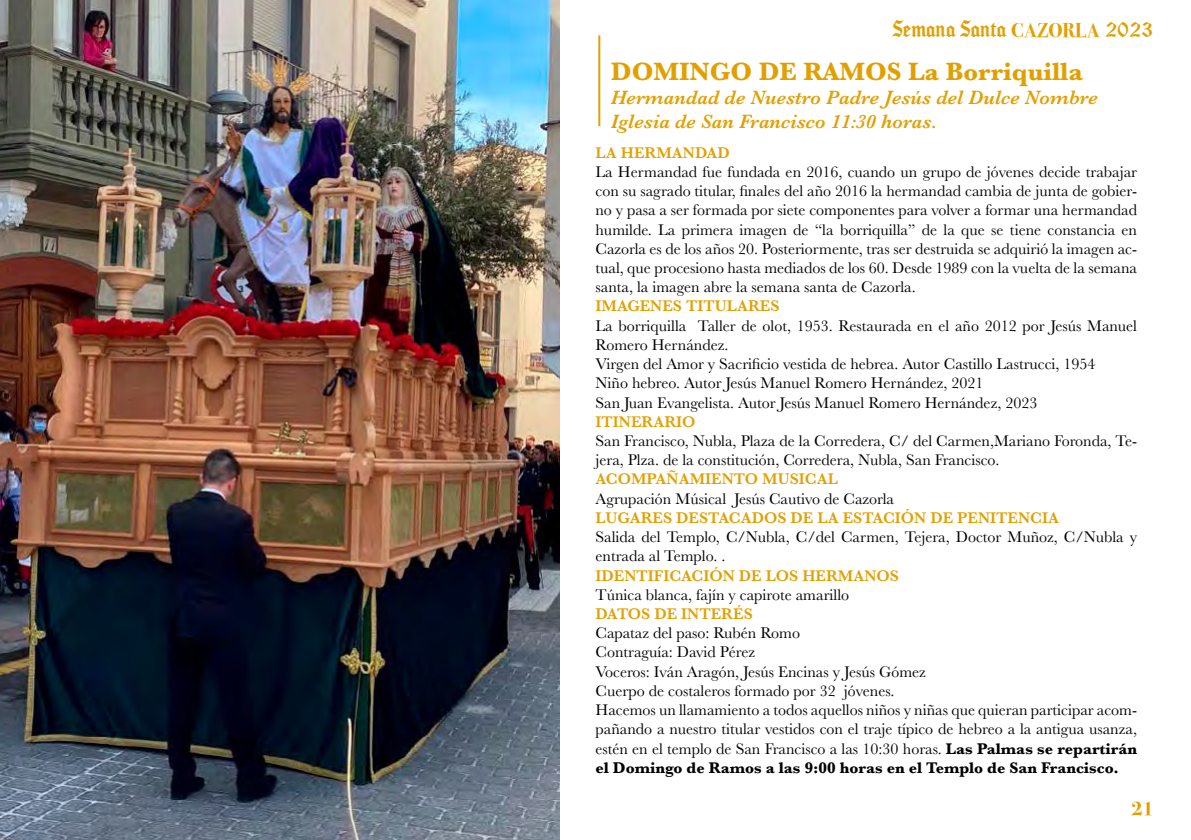
<style>
.page{position:relative;width:1191px;height:840px;background:#fff}
.page>*{position:absolute;margin:0;border:0;box-sizing:border-box;transform-origin:0 0}
.t1{font:700 26px "Baskerville";color:#e2a000}
.t2{font:italic 600 20px/24px "Baskerville";color:#e2a000}
.t3{font:20px "Seagramtfb";color:#e2a000}
.t4{font:700 20px "Bodoni Svty Two ITCTT";color:#e2a000}
.t5{font:16px/19.2px "Baskerville";color:#000}
.t6{font:600 16px "Baskerville";color:#e2a000}
.s1{font-family:"Bodoni Svty Two ITCTT";font-weight:700}
.s2{font-weight:700}
</style>
<div class="page">
<img style="left:0;top:0;width:559px;height:839px">
<hr style="left:598px;top:35px;width:2px;height:91px;background:#e2a000">
<p class="t3" style="left:892px;top:17px;width:261px">Semana Santa <span class="s1">CAZORLA</span> 2023</p>
<h1 class="t1" style="left:611px;top:53px;width:474px">DOMINGO DE RAMOS La Borriquilla</h1>
<p class="t2" style="left:611px;top:85px;width:488px">Hermandad de Nuestro Padre Jesús del Dulce Nombre<br>Iglesia de San Francisco 11:30 horas.</p>
<p class="t6" style="left:595px;top:141px;width:136px">LA HERMANDAD</p>
<p class="t5" style="left:595px;top:162px;width:543px;text-align:justify">La Hermandad fue fundada en 2016, cuando un grupo de jóvenes decide trabajar con su sagrado titular, finales del año 2016 la hermandad cambia de junta de gobier&shy;no y pasa a ser formada por siete componentes para volver a formar una hermandad humilde. La primera imagen de “la borriquilla” de la que se tiene constancia en Cazorla es de los años 20. Posteriormente, tras ser destruida se adquirió la imagen ac&shy;tual, que procesiono hasta mediados de los 60. Desde 1989 con la vuelta de la semana santa, la imagen abre la semana santa de Cazorla.</p>
<p class="t6" style="left:595px;top:295px;width:186px">IMAGENES TITULARES</p>
<p class="t5" style="left:595px;top:316px;width:543px">La borriquilla Taller de olot, 1953. Restaurada en el año 2012 por Jesús Manuel Romero Hernández.<br>Virgen del Amor y Sacrificio vestida de hebrea. Autor Castillo Lastrucci, 1954<br>Niño hebreo. Autor Jesús Manuel Romero Hernández, 2021<br>San Juan Evangelista. Autor Jesús Manuel Romero Hernández, 2023</p>
<p class="t6" style="left:595px;top:410px;width:101px">ITINERARIO</p>
<p class="t5" style="left:595px;top:431px;width:543px">San Francisco, Nubla, Plaza de la Corredera, C/ del Carmen,Mariano Foronda, Te&shy;jera, Plza. de la constitución, Corredera, Nubla, San Francisco.</p>
<p class="t6" style="left:595px;top:467px;width:244px">ACOMPAÑAMIENTO MUSICAL</p>
<p class="t5" style="left:595px;top:489px;width:300px">Agrupación Músical Jesús Cautivo de Cazorla</p>
<p class="t6" style="left:595px;top:506px;width:465px">LUGARES DESTACADOS DE LA ESTACIÓN DE PENITENCIA</p>
<p class="t5" style="left:595px;top:527px;width:543px">Salida del Templo, C/Nubla, C/del Carmen, Tejera, Doctor Muñoz, C/Nubla y entrada al Templo. .</p>
<p class="t6" style="left:595px;top:563px;width:305px">IDENTIFICACIÓN DE LOS HERMANOS</p>
<p class="t5" style="left:595px;top:585px;width:255px">Túnica blanca, fajín y capirote amarillo</p>
<p class="t6" style="left:595px;top:602px;width:159px">DATOS DE INTERÉS</p>
<p class="t5" style="left:595px;top:623px;width:543px">Capataz del paso: Rubén Romo<br>Contraguía: David Pérez<br>Voceros: Iván Aragón, Jesús Encinas y Jesús Gómez<br>Cuerpo de costaleros formado por 32 jóvenes.<br>Hacemos un llamamiento a todos aquellos niños y niñas que quieran participar acom&shy;pañando a nuestro titular vestidos con el traje típico de hebreo a la antigua usanza, estén en el templo de San Francisco a las 10:30 horas. <span class="s2">Las Palmas se repartirán el Domingo de Ramos a las 9:00 horas en el Templo de San Francisco.</span></p>
<p class="t4" style="left:1131px;top:791px;width:24px">21</p>
</div>
